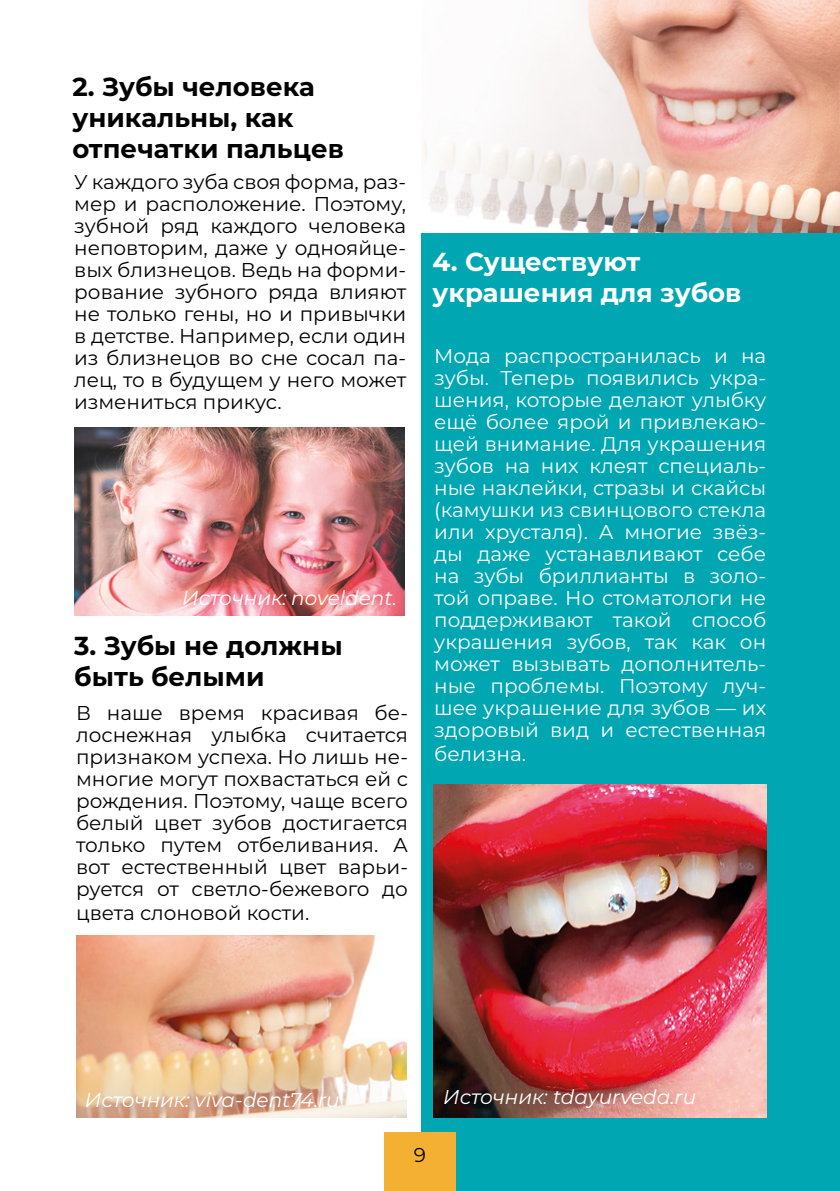
<style>
.page{position:relative;width:840px;height:1191px;background:#fff}
.page>*{position:absolute;margin:0;border:0;box-sizing:border-box;transform-origin:0 0}
.t1{font:700 26px/31.2px "Montserrat";color:#000}
.t2{font:700 26px/31.2px "Montserrat";color:#fff}
.t3{font:20px/22px "Montserrat";color:#000;text-align:justify}
.t4{font:20px/22px "Montserrat";color:#fff;text-align:justify}
.t5{font:italic 20px "Montserrat";color:#fff}
</style>
<div class="page">
<div style="left:421px;top:0;width:418px;height:1191px;background:#00a7b3"></div>
<img style="left:433px;top:784px;width:333px;height:333px">
<div style="left:384px;top:1132px;width:71px;height:59px;background:#f4b032"></div>
<img style="left:76px;top:935px;width:330px;height:182px">
<img style="left:74px;top:427px;width:330px;height:188px">
<img style="left:421px;top:0;width:418px;height:232px">
<h1 class="t1" style="left:72px;top:69px;width:273px">2. Зубы человека уникальны, как отпечатки пальцев</h1>
<p class="t3" style="left:74px;top:170px;width:333px">У каждого зуба своя форма, раз&shy;мер и расположение. Поэтому, зубной ряд каждого человека неповторим, даже у однояйце&shy;вых близнецов. Ведь на форми&shy;рование зубного ряда влияют не только гены, но и привычки в детстве. Например, если один из близнецов во сне сосал па&shy;лец, то в будущем у него может измениться прикус.</p>
<p class="t5" style="left:182px;top:584px;width:216px">Источник: noveldent.</p>
<h1 class="t1" style="left:74px;top:628px;width:270px">3. Зубы не должны быть белыми</h1>
<p class="t3" style="left:76px;top:700px;width:333px">В наше время красивая бе&shy;лоснежная улыбка считается признаком успеха. Но лишь не&shy;многие могут похвастаться ей с рождения. Поэтому, чаще всего белый цвет зубов достигается только путем отбеливания. А вот естественный цвет варьи&shy;руется от светло-бежевого до</p>
<p class="t3" style="left:76px;top:900px;width:234px">цвета слоновой кости.</p>
<h1 class="t2" style="left:432px;top:245px;width:310px">4. Существуют украшения для зубов</h1>
<p class="t4" style="left:434px;top:344px;width:333px">Мода распространилась и на зубы. Теперь появились укра&shy;шения, которые делают улыбку ещё более ярой и привлекаю&shy;щей внимание. Для украшения зубов на них клеят специаль&shy;ные наклейки, стразы и скайсы (камушки из свинцового стекла или хрусталя). А многие звёз&shy;ды даже устанавливают себе на зубы бриллианты в золо&shy;той оправе. Но стоматологи не поддерживают такой способ украшения зубов, так как он может вызывать дополнитель&shy;ные проблемы. Поэтому луч&shy;шее украшение для зубов — их здоровый вид и естественная</p>
<p class="t4" style="left:434px;top:742px;width:93px">белизна.</p>
<p class="t5" style="left:85px;top:1086px;width:256px">Источник: viva-dent74.ru</p>
<p class="t5" style="left:443px;top:1083px;width:254px">Источник: tdayurveda.ru</p>
<p class="t3" style="left:413px;top:1143px;width:14px">9</p>
</div>
